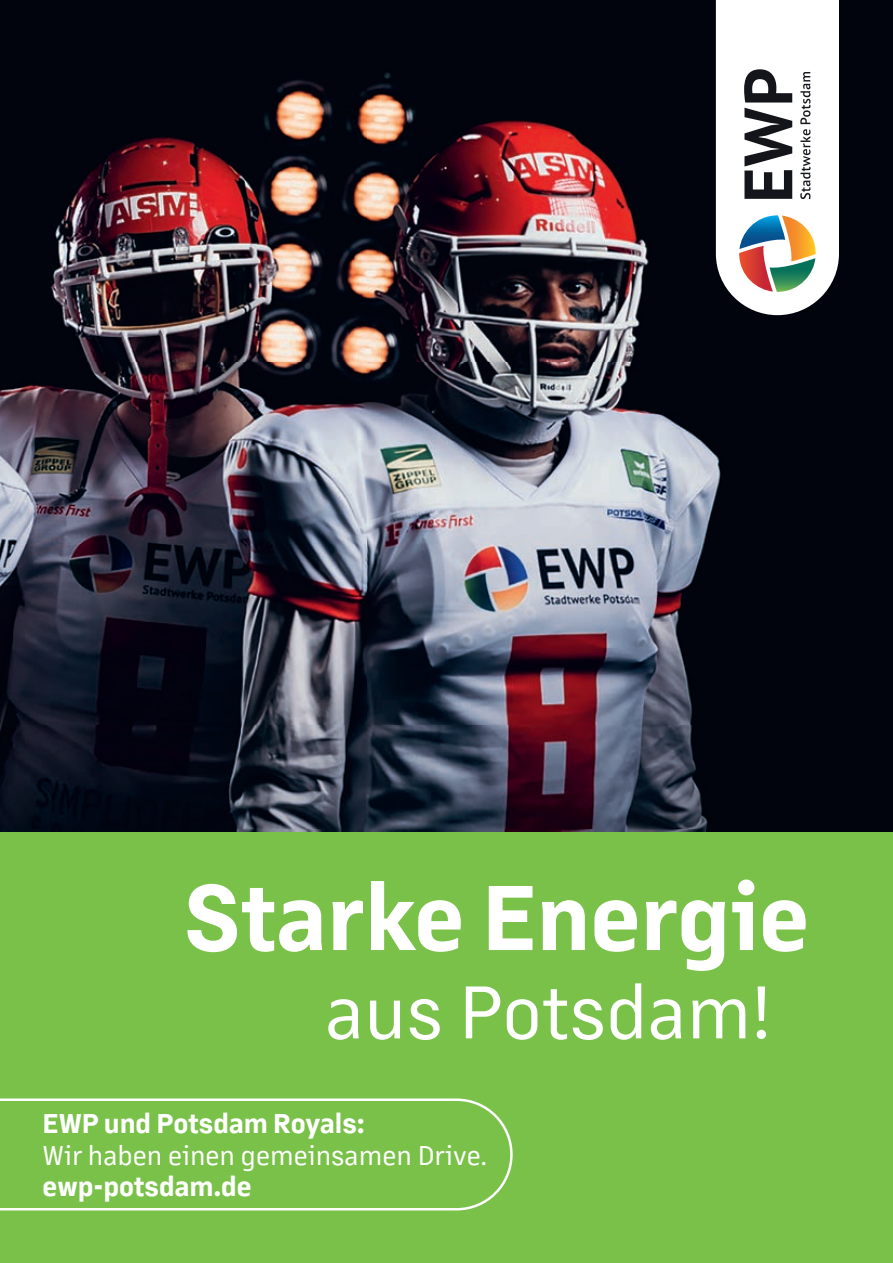
<style>
.page{position:relative;width:893px;height:1263px;background:#fff}
.page>*{position:absolute;margin:0;border:0;box-sizing:border-box;transform-origin:0 0}
.t1{font:700 89.55px "Margin MVB";color:#fff}
.t2{font:72.6px "Margin MVB";color:#fff}
.t3{font:700 26.55px "Margin MVB";color:#fff}
.t4{font:26.55px "Margin MVB";color:#fff}
</style>
<div class="page">
<div style="left:0;top:829px;width:893px;height:434px;background:#79c149"></div>
<img style="left:0;top:0;width:893px;height:831px">
<svg style="left:716px;top:0;width:123px;height:315px"></svg>
<svg style="left:0;top:1098px;width:513px;height:113px"></svg>
<h1 class="t1" style="left:184px;top:854px;width:626px">Starke Energie</h1>
<h2 class="t2" style="left:325px;top:961px;width:448px">aus Potsdam!</h2>
<p class="t3" style="left:43px;top:1104px;width:324px">EWP und Potsdam Royals:</p>
<p class="t4" style="left:43px;top:1136px;width:446px">Wir haben einen gemeinsamen Drive.</p>
<p class="t3" style="left:43px;top:1168px;width:210px">ewp-potsdam.de</p>
</div>
